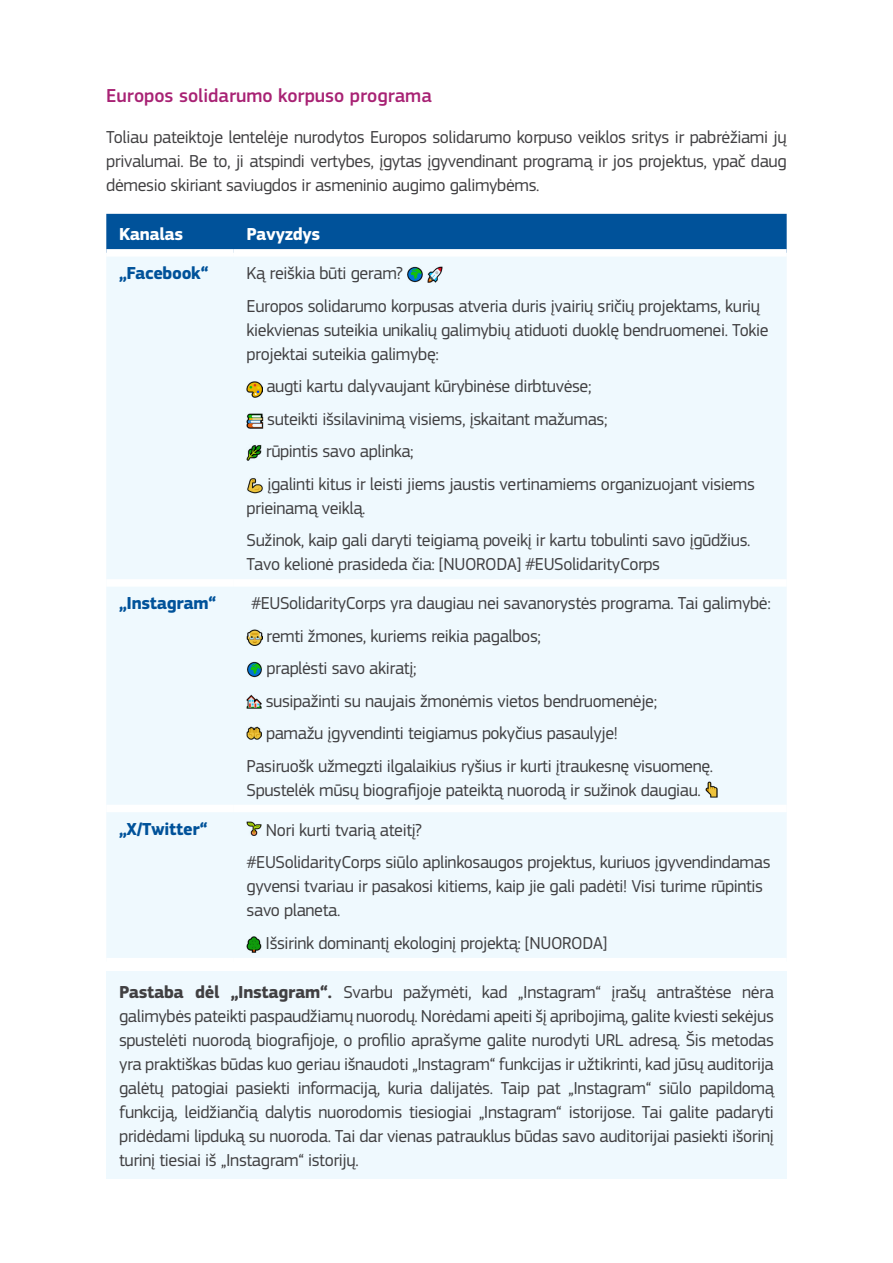
<style>
.page{position:relative;width:893px;height:1263px;background:#fff}
.page>*{position:absolute;margin:0;border:0;box-sizing:border-box;transform-origin:0 0}
.Heading_Purple__H2{font:500 19.5px "EC Square Sans Pro";color:#a82274}
.Body_Copy_Normal_80__Black__P{font:18px/24px "EC Square Sans Pro";letter-spacing:-.02em;color:#414042}
.Table_section_heading{font:700 18px "EC Square Sans Pro";letter-spacing:-.02em;color:#00529a}
.Table_heading{font:700 18px "EC Square Sans Pro";letter-spacing:-.02em;color:#fff}
.s1{font-weight:700}
</style>
<div class="page">
<div style="left:106px;top:214px;width:681px;height:35px;background:#00529a"></div>
<div style="left:106px;top:257px;width:681px;height:701px;background:#eff9fe"></div>
<div style="left:106px;top:579px;width:128px;height:8px;background:#fff"></div>
<div style="left:234px;top:579px;width:553px;height:8px;background:#fff"></div>
<div style="left:106px;top:805px;width:128px;height:7px;background:#fff"></div>
<div style="left:234px;top:805px;width:553px;height:7px;background:#fff"></div>
<img style="left:407px;top:266px;width:16px;height:16px">
<img style="left:427px;top:267px;width:16px;height:15px">
<img style="left:247px;top:381px;width:15px;height:16px">
<img style="left:247px;top:413px;width:16px;height:16px">
<img style="left:247px;top:445px;width:15px;height:16px">
<img style="left:247px;top:477px;width:16px;height:17px">
<img style="left:247px;top:629px;width:15px;height:16px">
<img style="left:247px;top:661px;width:15px;height:16px">
<img style="left:247px;top:695px;width:15px;height:14px">
<img style="left:247px;top:726px;width:15px;height:13px">
<img style="left:705px;top:781px;width:12px;height:17px">
<img style="left:247px;top:821px;width:15px;height:15px">
<img style="left:247px;top:936px;width:14px;height:16px">
<div style="left:106px;top:971px;width:681px;height:207px;background:#eff9fe"></div>
<h2 class="Heading_Purple__H2" style="left:106px;top:84px;width:327px">Europos solidarumo korpuso programa</h2>
<p class="Body_Copy_Normal_80__Black__P" style="left:106px;top:125px;width:682px;text-align:justify">Toliau pateiktoje lentelėje nurodytos Europos solidarumo korpuso veiklos sritys ir pabrėžiami jų privalumai. Be to, ji atspindi vertybes, įgytas įgyvendinant programą ir jos projektus, ypač daug dėmesio skiriant saviugdos ir asmeninio augimo galimybėms.</p>
<p class="Table_heading" style="left:119px;top:223px;width:66px">Kanalas</p>
<p class="Table_heading" style="left:247px;top:223px;width:75px">Pavyzdys</p>
<p class="Table_section_heading" style="left:119px;top:262px;width:91px">„Facebook“</p>
<p class="Body_Copy_Normal_80__Black__P" style="left:247px;top:261px;width:158px">Ką reiškia būti geram?</p>
<p class="Body_Copy_Normal_80__Black__P" style="left:247px;top:294px;width:523px">Europos solidarumo korpusas atveria duris įvairių sričių projektams, kurių kiekvienas suteikia unikalių galimybių atiduoti duoklę bendruomenei. Tokie projektai suteikia galimybę:</p>
<p class="Body_Copy_Normal_80__Black__P" style="left:266px;top:374px;width:327px">augti kartu dalyvaujant kūrybinėse dirbtuvėse;</p>
<p class="Body_Copy_Normal_80__Black__P" style="left:267px;top:407px;width:342px">suteikti išsilavinimą visiems, įskaitant mažumas;</p>
<p class="Body_Copy_Normal_80__Black__P" style="left:266px;top:439px;width:149px">rūpintis savo aplinka;</p>
<p class="Body_Copy_Normal_80__Black__P" style="left:247px;top:472px;width:510px;text-indent:21px">įgalinti kitus ir leisti jiems jaustis vertinamiems organizuojant visiems prieinamą veiklą.</p>
<p class="Body_Copy_Normal_80__Black__P" style="left:247px;top:528px;width:505px">Sužinok, kaip gali daryti teigiamą poveikį ir kartu tobulinti savo įgūdžius.<br>Tavo kelionė prasideda čia: [NUORODA] #EUSolidarityCorps</p>
<p class="Table_section_heading" style="left:119px;top:592px;width:99px">„Instagram“</p>
<p class="Body_Copy_Normal_80__Black__P" style="left:251px;top:591px;width:521px">#EUSolidarityCorps yra daugiau nei savanorystės programa. Tai galimybė:</p>
<p class="Body_Copy_Normal_80__Black__P" style="left:266px;top:624px;width:276px">remti žmones, kuriems reikia pagalbos;</p>
<p class="Body_Copy_Normal_80__Black__P" style="left:267px;top:656px;width:151px">praplėsti savo akiratį;</p>
<p class="Body_Copy_Normal_80__Black__P" style="left:266px;top:689px;width:393px">susipažinti su naujais žmonėmis vietos bendruomenėje;</p>
<p class="Body_Copy_Normal_80__Black__P" style="left:266px;top:721px;width:353px">pamažu įgyvendinti teigiamus pokyčius pasaulyje!</p>
<p class="Body_Copy_Normal_80__Black__P" style="left:247px;top:754px;width:468px">Pasiruošk užmegzti ilgalaikius ryšius ir kurti įtraukesnę visuomenę.<br>Spustelėk mūsų biografijoje pateiktą nuorodą ir sužinok daugiau.</p>
<p class="Table_section_heading" style="left:119px;top:818px;width:90px">„X/Twitter“</p>
<p class="Body_Copy_Normal_80__Black__P" style="left:266px;top:818px;width:157px">Nori kurti tvarią ateitį?</p>
<p class="Body_Copy_Normal_80__Black__P" style="left:247px;top:850px;width:525px">#EUSolidarityCorps siūlo aplinkosaugos projektus, kuriuos įgyvendindamas gyvensi tvariau ir pasakosi kitiems, kaip jie gali padėti! Visi turime rūpintis savo planeta.</p>
<p class="Body_Copy_Normal_80__Black__P" style="left:265px;top:931px;width:343px">Išsirink dominantį ekologinį projektą: [NUORODA]</p>
<p class="Body_Copy_Normal_80__Black__P" style="left:119px;top:980px;width:656px;text-align:justify"><span class="s1">Pastaba dėl „Instagram“.</span> Svarbu pažymėti, kad „Instagram“ įrašų antraštėse nėra galimybės pateikti paspaudžiamų nuorodų. Norėdami apeiti šį apribojimą, galite kviesti sekėjus spustelėti nuorodą biografijoje, o profilio aprašyme galite nurodyti URL adresą. Šis metodas yra praktiškas būdas kuo geriau išnaudoti „Instagram“ funkcijas ir užtikrinti, kad jūsų auditorija galėtų patogiai pasiekti informaciją, kuria dalijatės. Taip pat „Instagram“ siūlo papildomą funkciją, leidžiančią dalytis nuorodomis tiesiogiai „Instagram“ istorijose. Tai galite padaryti pridėdami lipduką su nuoroda. Tai dar vienas patrauklus būdas savo auditorijai pasiekti išorinį turinį tiesiai iš „Instagram“ istorijų.</p>
</div>
